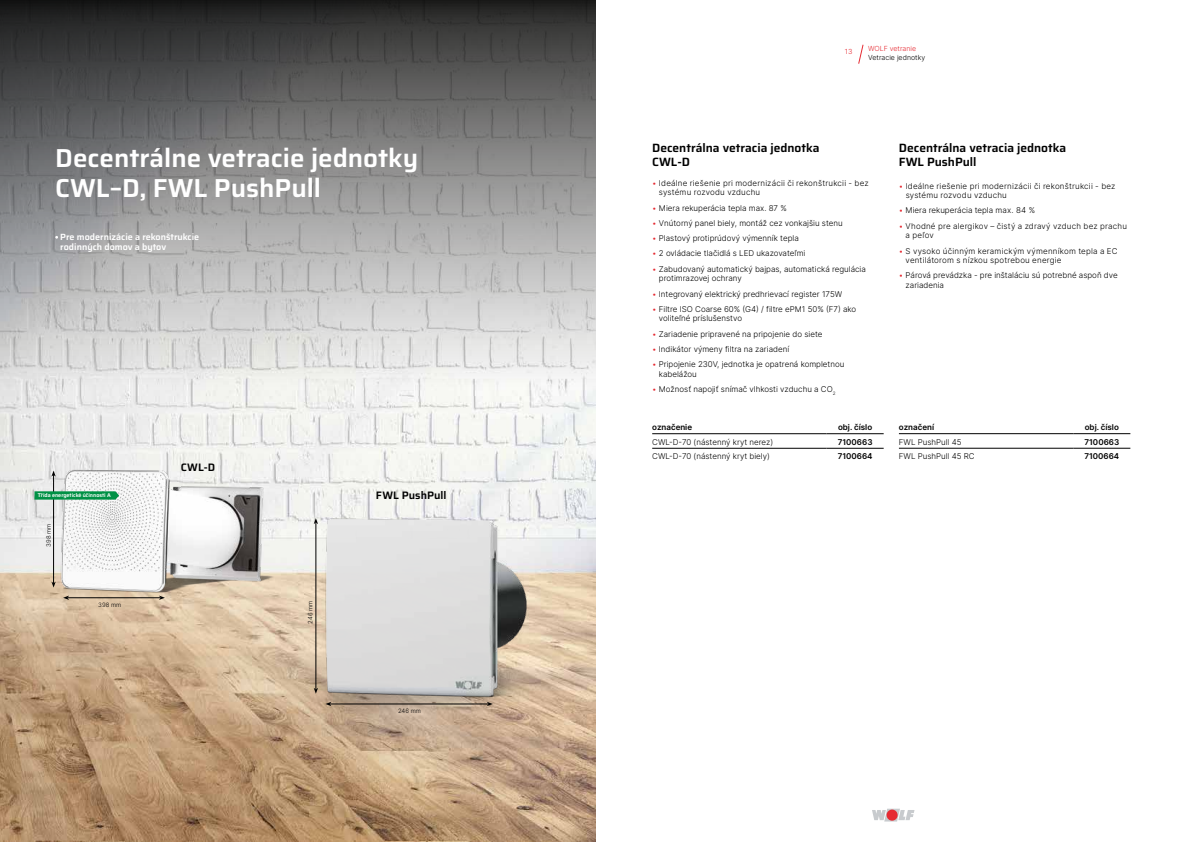
<style>
.page{position:relative;width:1191px;height:842px;background:#fff}
.page>*{position:absolute;margin:0;border:0;box-sizing:border-box;transform-origin:0 0}
.t1{font:600 26px/30px "Saira";color:#fff}
.t2{font:600 12px/14.4px "Saira";color:#000}
.t3{font:600 10.8px "Saira";letter-spacing:.01em;color:#000}
.t4{font:600 9px/10.8px "Saira";color:#fff}
.t5{font:300 8px/9.6px "Inter";color:#000}
.t6{font:300 8px/9.6px "Inter";letter-spacing:.025em;color:#000}
.t7{font:8px "Inter";color:#000}
.t8{font:300 7px "Inter";color:#000}
.t9{font:300 7px "Inter";color:#e62a32}
.t10{font:300 6px "Inter";color:#000}
.t11{font:600 5.4px "Saira";color:#fff}
.s1{color:#e62a32}
</style>
<div class="page">
<svg style="left:872px;top:809px;width:42px;height:12px"></svg>
<div style="left:886px;top:809px;width:11px;height:12px;background:#e62a32;border-radius:50%"></div>
<svg style="left:858px;top:44px;width:6px;height:20px"></svg>
<hr style="left:652px;top:448px;width:174px;height:1px;background:#000">
<hr style="left:826px;top:448px;width:57px;height:1px;background:#000">
<hr style="left:652px;top:433px;width:174px;height:1px;background:#000">
<hr style="left:826px;top:433px;width:57px;height:1px;background:#000">
<img style="left:0;top:387px;width:595px;height:455px">
<svg style="left:0;top:0;width:595px;height:387px;background:#909090"></svg>
<img style="left:38px;top:440px;width:257px;height:172px">
<hr style="left:67px;top:598px;width:94px;height:1px;background:#000">
<svg style="left:159px;top:596px;width:6px;height:4px"></svg>
<svg style="left:63px;top:596px;width:6px;height:4px"></svg>
<hr style="left:53px;top:475px;width:1px;height:108px;background:#000">
<svg style="left:51px;top:471px;width:5px;height:6px"></svg>
<svg style="left:51px;top:581px;width:5px;height:6px"></svg>
<svg style="left:34px;top:491px;width:85px;height:9px"></svg>
<img style="left:306px;top:492px;width:240px;height:244px">
<hr style="left:330px;top:704px;width:158px;height:1px;background:#000">
<svg style="left:487px;top:702px;width:6px;height:4px"></svg>
<svg style="left:325px;top:702px;width:6px;height:4px"></svg>
<hr style="left:316px;top:522px;width:1px;height:167px;background:#000">
<svg style="left:314px;top:518px;width:4px;height:6px"></svg>
<svg style="left:314px;top:688px;width:4px;height:6px"></svg>
<hr style="left:899px;top:448px;width:174px;height:1px;background:#000">
<hr style="left:1073px;top:448px;width:57px;height:1px;background:#000">
<hr style="left:899px;top:433px;width:174px;height:1px;background:#000">
<hr style="left:1073px;top:433px;width:57px;height:1px;background:#000">
<h1 class="t1" style="left:55px;top:142px;width:364px">Decentrálne vetracie jednotky<br>CWL–D, FWL PushPull</h1>
<p class="t4" style="left:60px;top:231px;width:140px">Pre modernizácie a rekonštrukcie rodinných domov a bytov</p>
<h3 class="t3" style="left:181px;top:458px;width:36px">CWL-D</h3>
<p class="t11" style="left:38px;top:491px;width:74px">Třída energetické účinnosti A</p>
<h3 class="t3" style="left:376px;top:486px;width:72px">FWL PushPull</h3>
<p class="t10" style="left:44px;top:546px;width:25px;rotate:-90deg">398 mm</p>
<p class="t10" style="left:98px;top:600px;width:25px">398 mm</p>
<p class="t10" style="left:306px;top:624px;width:24px;rotate:-90deg">246 mm</p>
<p class="t10" style="left:398px;top:706px;width:24px">246 mm</p>
<p class="t9" style="left:845px;top:47px;width:9px">13</p>
<p class="t9" style="left:868px;top:44px;width:49px">WOLF vetranie</p>
<p class="t8" style="left:868px;top:53px;width:59px">Vetracie jednotky</p>
<h2 class="t2" style="left:652px;top:140px;width:169px">Decentrálna vetracia jednotka<br>CWL-D</h2>
<p class="t6" style="left:659px;top:178px;width:211px;text-indent:-7px"><span class="s1">•</span> Ideálne riešenie pri modernizácii či rekonštrukcii - bez systému rozvodu vzduchu</p>
<p class="t5" style="left:652px;top:203px;width:136px"><span class="s1">•</span> Miera rekuperácia tepla max. 87 %</p>
<p class="t5" style="left:652px;top:218px;width:192px"><span class="s1">•</span> Vnútorný panel biely, montáž cez vonkajšiu stenu</p>
<p class="t5" style="left:652px;top:233px;width:148px"><span class="s1">•</span> Plastový protiprúdový výmenník tepla</p>
<p class="t5" style="left:652px;top:249px;width:155px"><span class="s1">•</span> 2 ovládacie tlačidlá s LED ukazovateľmi</p>
<p class="t5" style="left:659px;top:264px;width:208px;text-indent:-7px"><span class="s1">•</span> Zabudovaný automatický bajpas, automatická regulácia protimrazovej ochrany</p>
<p class="t5" style="left:652px;top:289px;width:192px"><span class="s1">•</span> Integrovaný elektrický predhrievací register 175W</p>
<p class="t5" style="left:659px;top:304px;width:199px;text-indent:-7px"><span class="s1">•</span> Filtre ISO Coarse 60% (G4) / filtre ePM1 50% (F7) ako voliteľné príslušenstvo</p>
<p class="t5" style="left:652px;top:329px;width:172px"><span class="s1">•</span> Zariadenie pripravené na pripojenie do siete</p>
<p class="t5" style="left:652px;top:344px;width:139px"><span class="s1">•</span> Indikátor výmeny filtra na zariadení</p>
<p class="t5" style="left:659px;top:359px;width:187px;text-indent:-7px"><span class="s1">•</span> Pripojenie 230V, jednotka je opatrená kompletnou kabelážou</p>
<p class="t5" style="left:652px;top:384px;width:185px"><span class="s1">•</span> Možnosť napojiť snímač vlhkosti vzduchu a CO<sub>2</sub></p>
<p class="t7" style="left:652px;top:422px;width:41px">označenie</p>
<p class="t7" style="left:838px;top:422px;width:36px">obj. číslo</p>
<p class="t5" style="left:652px;top:437px;width:122px">CWL-D-70 (nástenný kryt nerez)</p>
<p class="t7" style="left:837px;top:436px;width:36px">7100663</p>
<p class="t5" style="left:652px;top:451px;width:119px">CWL-D-70 (nástenný kryt biely)</p>
<p class="t7" style="left:837px;top:451px;width:36px">7100664</p>
<h2 class="t2" style="left:899px;top:140px;width:169px">Decentrálna vetracia jednotka<br>FWL PushPull</h2>
<p class="t6" style="left:905px;top:181px;width:211px;text-indent:-7px"><span class="s1">•</span> Ideálne riešenie pri modernizácii či rekonštrukcii - bez systému rozvodu vzduchu</p>
<p class="t5" style="left:899px;top:206px;width:138px"><span class="s1">•</span> Miera rekuperácia tepla max. 84 %</p>
<p class="t6" style="left:905px;top:221px;width:223px;text-indent:-7px"><span class="s1">•</span> Vhodné pre alergikov – čistý a zdravý vzduch bez prachu a peľov</p>
<p class="t6" style="left:905px;top:246px;width:213px;text-indent:-7px"><span class="s1">•</span> S vysoko účinným keramickým výmenníkom tepla a EC ventilátorom s nízkou spotrebou energie</p>
<p class="t5" style="left:905px;top:271px;width:213px;text-indent:-7px"><span class="s1">•</span> Párová prevádzka - pre inštaláciu sú potrebné aspoň dve zariadenia</p>
<p class="t7" style="left:899px;top:421px;width:37px">označení</p>
<p class="t7" style="left:1084px;top:421px;width:36px">obj. číslo</p>
<p class="t5" style="left:899px;top:437px;width:64px">FWL PushPull 45</p>
<p class="t7" style="left:1084px;top:436px;width:36px">7100663</p>
<p class="t5" style="left:899px;top:451px;width:77px">FWL PushPull 45 RC</p>
<p class="t7" style="left:1084px;top:451px;width:36px">7100664</p>
</div>
